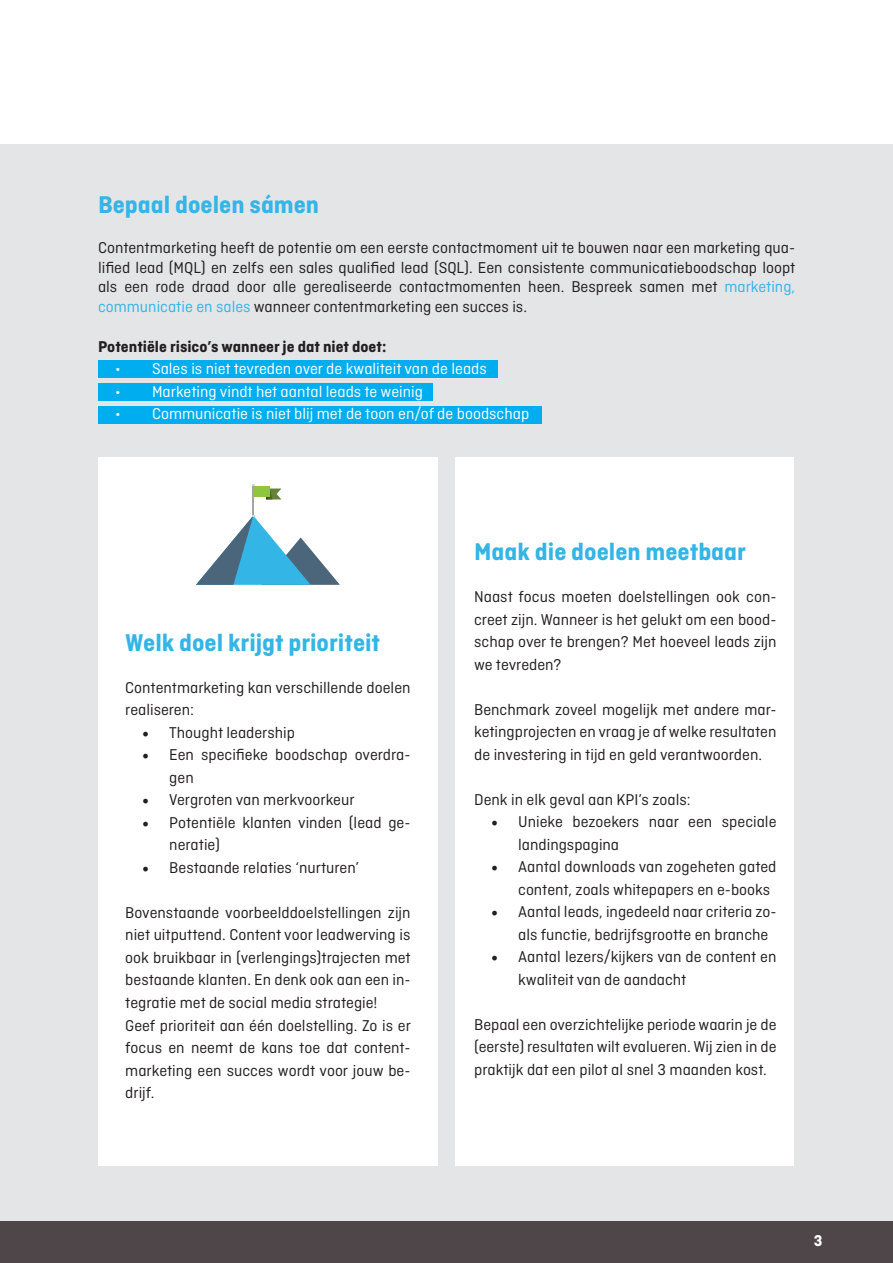
<style>
.page{position:relative;width:893px;height:1263px;background:#fff}
.page>*{position:absolute;margin:0;border:0;box-sizing:border-box;transform-origin:0 0}
.t1{font:700 25.5px "Ciutadella";color:#34b5e5}
.t2{font:16.5px/22.5px "Ciutadella";color:#231f20}
.t3{font:16.5px "Ciutadella";color:#fff}
.t4{font:700 16.5px "Ciutadella";color:#231f20}
.t5{font:700 16.5px "Ciutadella";color:#fff}
.s1{color:#34b5e5}
.s2{font-family:"Minion Pro";font-size:18px}
</style>
<div class="page">
<div style="left:0;top:1220px;width:893px;height:43px;background:#4e4649"></div>
<div style="left:0;top:144px;width:893px;height:1076px;background:#e4e5e7"></div>
<div style="left:98px;top:360px;width:400px;height:18px;background:#00aeef"></div>
<div style="left:98px;top:384px;width:335px;height:17px;background:#00aeef"></div>
<div style="left:98px;top:406px;width:443px;height:17px;background:#00aeef"></div>
<div style="left:98px;top:457px;width:339px;height:708px;background:#fff"></div>
<div style="left:455px;top:457px;width:339px;height:708px;background:#fff"></div>
<hr style="left:252px;top:486px;width:2px;height:29px;background:#a2a4a5">
<svg style="left:196px;top:515px;width:144px;height:70px"></svg>
<div style="left:254px;top:486px;width:15px;height:11px;background:#90c63e"></div>
<svg style="left:266px;top:488px;width:15px;height:11px"></svg>
<h1 class="t1" style="left:98px;top:190px;width:223px">Bepaal doelen sámen</h1>
<p class="t2" style="left:98px;top:237px;width:699px;line-height:19.8px;text-align:justify">Contentmarketing heeft de potentie om een eerste contactmoment uit te bouwen naar een marketing qua&shy;lified lead (MQL) en zelfs een sales qualified lead (SQL). Een consistente communicatieboodschap loopt als een rode draad door alle gerealiseerde contactmomenten heen. Bespreek samen met <span class="s1">marketing, communicatie en sales</span> wanneer contentmarketing een succes is.</p>
<p class="t4" style="left:98px;top:337px;width:290px">Potentiële risico’s wanneer je dat niet doet:</p>
<p class="t3" style="left:115px;top:360px;width:373px">• Sales is niet tevreden over de kwaliteit van de leads</p>
<p class="t3" style="left:115px;top:382px;width:309px">• Marketing vindt het aantal leads te weinig</p>
<p class="t3" style="left:115px;top:405px;width:416px">• Communicatie is niet blij met de toon en/of de boodschap</p>
<h1 class="t1" style="left:125px;top:627px;width:256px">Welk doel krijgt prioriteit</h1>
<p class="t2" style="left:125px;top:676px;width:287px">Contentmarketing kan verschillende doelen realiseren:</p>
<p class="t2" style="left:142px;top:721px;width:154px"><span class="s2">•</span> Thought leadership</p>
<p class="t2" style="left:169px;top:744px;width:243px;text-indent:-27px"><span class="s2">•</span> Een specifieke boodschap overdra&shy;gen</p>
<p class="t2" style="left:142px;top:789px;width:214px"><span class="s2">•</span> Vergroten van merkvoorkeur</p>
<p class="t2" style="left:169px;top:811px;width:243px;text-indent:-27px"><span class="s2">•</span> Potentiële klanten vinden (lead ge&shy;neratie)</p>
<p class="t2" style="left:142px;top:856px;width:218px"><span class="s2">•</span> Bestaande relaties ‘nurturen’</p>
<p class="t2" style="left:125px;top:901px;width:287px">Bovenstaande voorbeelddoelstellingen zijn niet uitputtend. Content voor leadwerving is ook bruikbaar in (verlengings)trajecten met bestaande klanten. En denk ook aan een in&shy;tegratie met de social media strategie!<br>Geef prioriteit aan één doelstelling. Zo is er focus en neemt de kans toe dat content&shy;marketing een succes wordt voor jouw be&shy;drijf.</p>
<h1 class="t1" style="left:474px;top:537px;width:273px">Maak die doelen meetbaar</h1>
<p class="t2" style="left:474px;top:586px;width:304px;text-align:justify">Naast focus moeten doelstellingen ook con&shy;creet zijn. Wanneer is het gelukt om een bood&shy;schap over te brengen? Met hoeveel leads zijn we tevreden?</p>
<p class="t2" style="left:474px;top:698px;width:304px;text-align:justify">Benchmark zoveel mogelijk met andere mar&shy;ketingprojecten en vraag je af welke resultaten de investering in tijd en geld verantwoorden.</p>
<p class="t2" style="left:474px;top:788px;width:218px">Denk in elk geval aan KPI’s zoals:</p>
<p class="t2" style="left:518px;top:811px;width:260px;text-indent:-27px"><span class="s2">•</span> Unieke bezoekers naar een speciale landingspagina</p>
<p class="t2" style="left:518px;top:856px;width:260px;text-indent:-27px"><span class="s2">•</span> Aantal downloads van zogeheten gated content, zoals whitepapers en e-books</p>
<p class="t2" style="left:518px;top:901px;width:260px;text-indent:-27px"><span class="s2">•</span> Aantal leads, ingedeeld naar criteria zo&shy;als functie, bedrijfsgrootte en branche</p>
<p class="t2" style="left:518px;top:946px;width:260px;text-indent:-27px"><span class="s2">•</span> Aantal lezers/kijkers van de content en kwaliteit van de aandacht</p>
<p class="t2" style="left:474px;top:1013px;width:304px;text-align:justify">Bepaal een overzichtelijke periode waarin je de (eerste) resultaten wilt evalueren. Wij zien in de praktijk dat een pilot al snel 3 maanden kost.</p>
<p class="t5" style="left:814px;top:1231px;width:10px">3</p>
</div>
